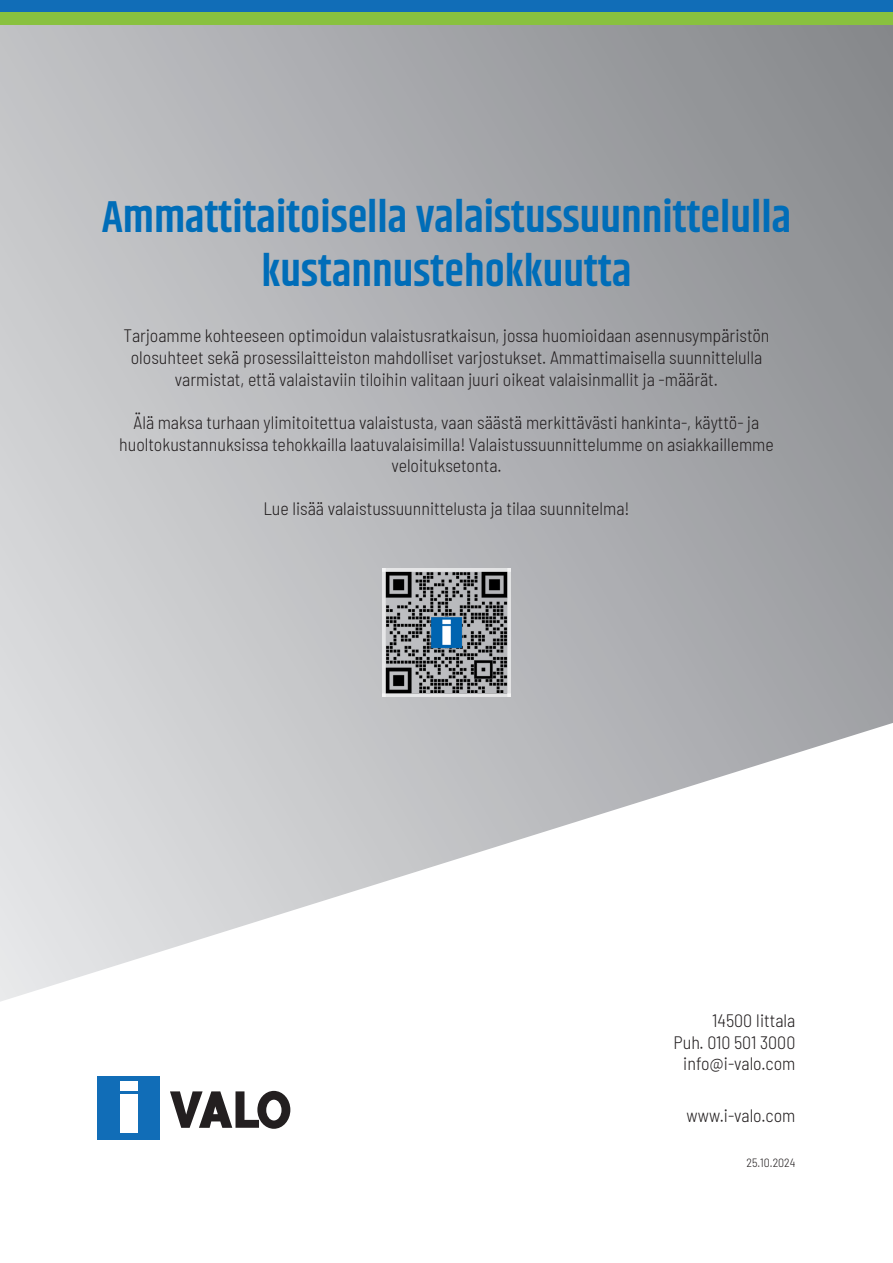
<style>
.page{position:relative;width:893px;height:1263px;background:#fff}
.page>*{position:absolute;margin:0;border:0;box-sizing:border-box;transform-origin:0 0}
.t1{font:600 45px/54px "Khand";color:#006db8;text-align:center}
.t2{font:300 semi-condensed 18px/21.6px "Barlow";color:#231f20;text-align:center}
.t3{font:300 semi-condensed 12px "Barlow";color:#231f20}
</style>
<div class="page">
<div style="left:0;top:3px;width:893px;height:1030px;background:linear-gradient(to right,#cdced1,#929498)"></div>
<img style="left:866px;top:24px;width:27px;height:681px">
<svg style="left:0;top:723px;width:893px;height:417px"></svg>
<div style="left:98px;top:1076px;width:62px;height:64px;background:#116db7"></div>
<div style="left:120px;top:1082px;width:17px;height:9px;background:#fff"></div>
<div style="left:120px;top:1095px;width:17px;height:38px;background:#fff"></div>
<svg style="left:170px;top:1091px;width:120px;height:38px"></svg>
<div style="left:0;top:0;width:893px;height:18px;background:#116db7"></div>
<div style="left:0;top:12px;width:893px;height:12px;background:#89c13f"></div>
<img style="left:383px;top:568px;width:127px;height:128px">
<p class="t1" style="left:102px;top:192px;width:691px">Ammattitaitoisella valaistussuunnittelulla kustannustehokkuutta</p>
<p class="t2" style="left:123px;top:324px;width:648px">Tarjoamme kohteeseen optimoidun valaistusratkaisun, jossa huomioidaan asennusympäristön olosuhteet sekä prosessilaitteiston mahdolliset varjostukset. Ammattimaisella suunnittelulla varmistat, että valaistaviin tiloihin valitaan juuri oikeat valaisinmallit ja -määrät.</p>
<p class="t2" style="left:119px;top:410px;width:656px">Älä maksa turhaan ylimitoitettua valaistusta, vaan säästä merkittävästi hankinta-, käyttö- ja huoltokustannuksissa tehokkailla laatuvalaisimilla! Valaistussuunnittelumme on asiakkaillemme veloituksetonta.</p>
<p class="t2" style="left:263px;top:497px;width:368px">Lue lisää valaistussuunnittelusta ja tilaa suunnitelma!</p>
<p class="t2" style="left:712px;top:1008px;width:85px">14500 Iittala</p>
<p class="t2" style="left:673px;top:1030px;width:123px">Puh. 010 501 3000</p>
<p class="t2" style="left:683px;top:1051px;width:114px">info@i-valo.com</p>
<p class="t2" style="left:686px;top:1104px;width:111px">www.i-valo.com</p>
<p class="t3" style="left:747px;top:1154px;width:50px">25.10.2024</p>
</div>
